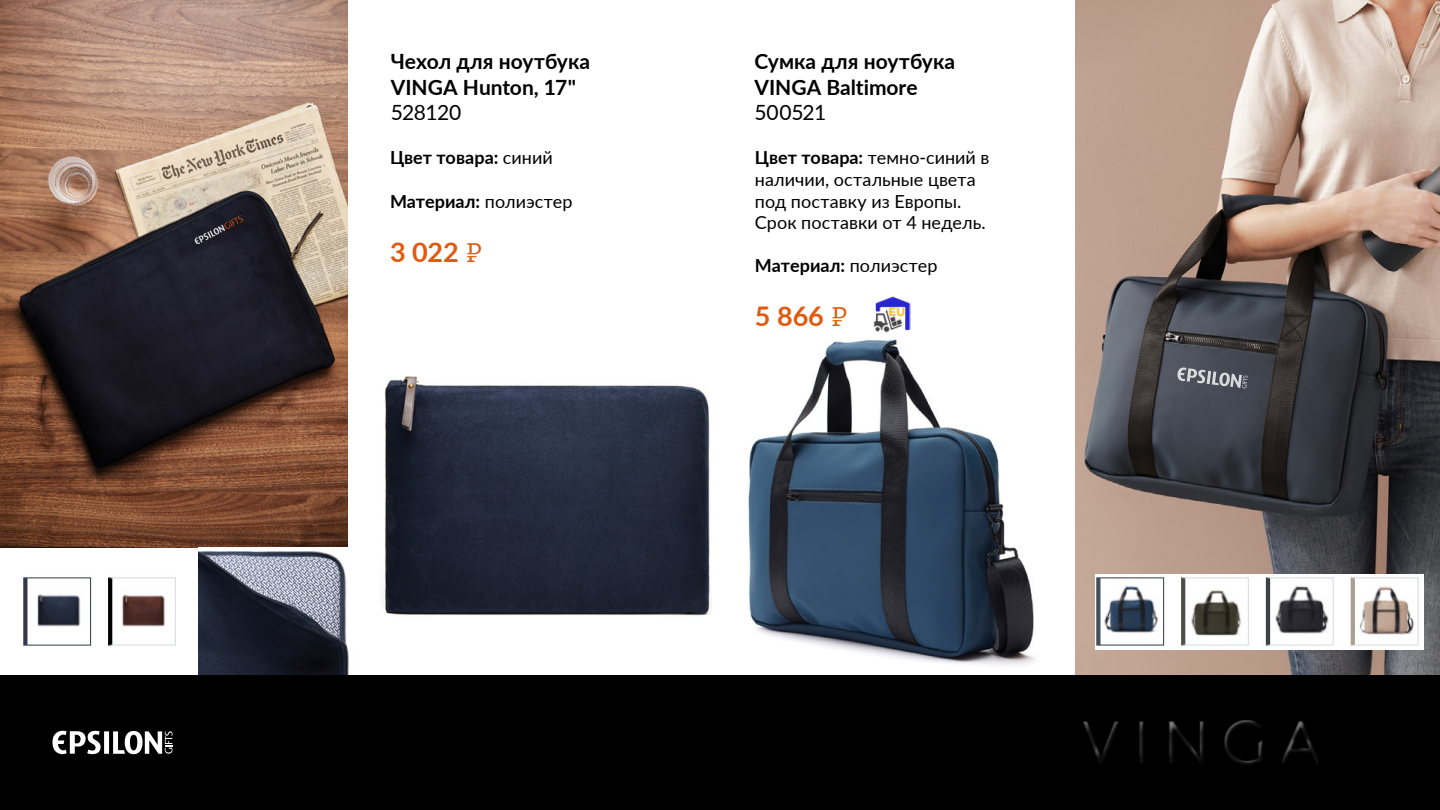
<style>
.page{position:relative;width:1440px;height:810px;background:#fff}
.page>*{position:absolute;margin:0;border:0;box-sizing:border-box;transform-origin:0 0}
.t1{font:700 27px "Lato";letter-spacing:-.005em;color:#e3590d}
.t2{font:700 21px/25.2px "Lato";color:#000}
.t3{font:21px "Lato";letter-spacing:-.015em;color:#000}
.t4{font:18px/21.6px "Lato";letter-spacing:.005em;color:#000}
.t5{font:700 18px "Lato";letter-spacing:.005em;color:#000}
.s1{font-weight:400}
.s2{font-family:"Bitter";font-weight:100}
.s3{font-weight:700}
</style>
<div class="page">
<div style="left:0;top:675px;width:1440px;height:135px;background:#000"></div>
<svg style="left:52px;top:731px;width:121px;height:23px"></svg>
<img style="left:382px;top:376px;width:330px;height:240px">
<img style="left:0;top:0;width:348px;height:547px">
<img style="left:23px;top:577px;width:153px;height:69px">
<img style="left:198px;top:551px;width:151px;height:124px">
<img style="left:1075px;top:0;width:365px;height:675px">
<img style="left:748px;top:339px;width:288px;height:326px">
<img style="left:1095px;top:575px;width:329px;height:75px">
<img style="left:873px;top:296px;width:37px;height:37px">
<svg style="left:195px;top:215px;width:48px;height:29px"></svg>
<svg style="left:1178px;top:367px;width:70px;height:21px"></svg>
<p class="t2" style="left:391px;top:48px;width:201px">Чехол для ноутбука<br>VINGA Hunton, 17"</p>
<p class="t3" style="left:391px;top:97px;width:72px">528120</p>
<p class="t5" style="left:390px;top:145px;width:164px">Цвет товара: <span class="s1">синий</span></p>
<p class="t5" style="left:390px;top:188px;width:184px">Материал: <span class="s1">полиэстер</span></p>
<h1 class="t1" style="left:390px;top:232px;width:94px">3 022 <span class="s2">₽</span></h1>
<p class="t2" style="left:754px;top:48px;width:202px">Сумка для ноутбука<br>VINGA Baltimore</p>
<p class="t3" style="left:754px;top:97px;width:73px">500521</p>
<p class="t4" style="left:755px;top:146px;width:236px"><span class="s3">Цвет товара:</span> темно-синий в наличии, остальные цвета под поставку из Европы.<br>Срок поставки от 4 недель.</p>
<p class="t5" style="left:755px;top:253px;width:184px">Материал: <span class="s1">полиэстер</span></p>
<h1 class="t1" style="left:755px;top:297px;width:94px">5 866 <span class="s2">₽</span></h1>
</div>
